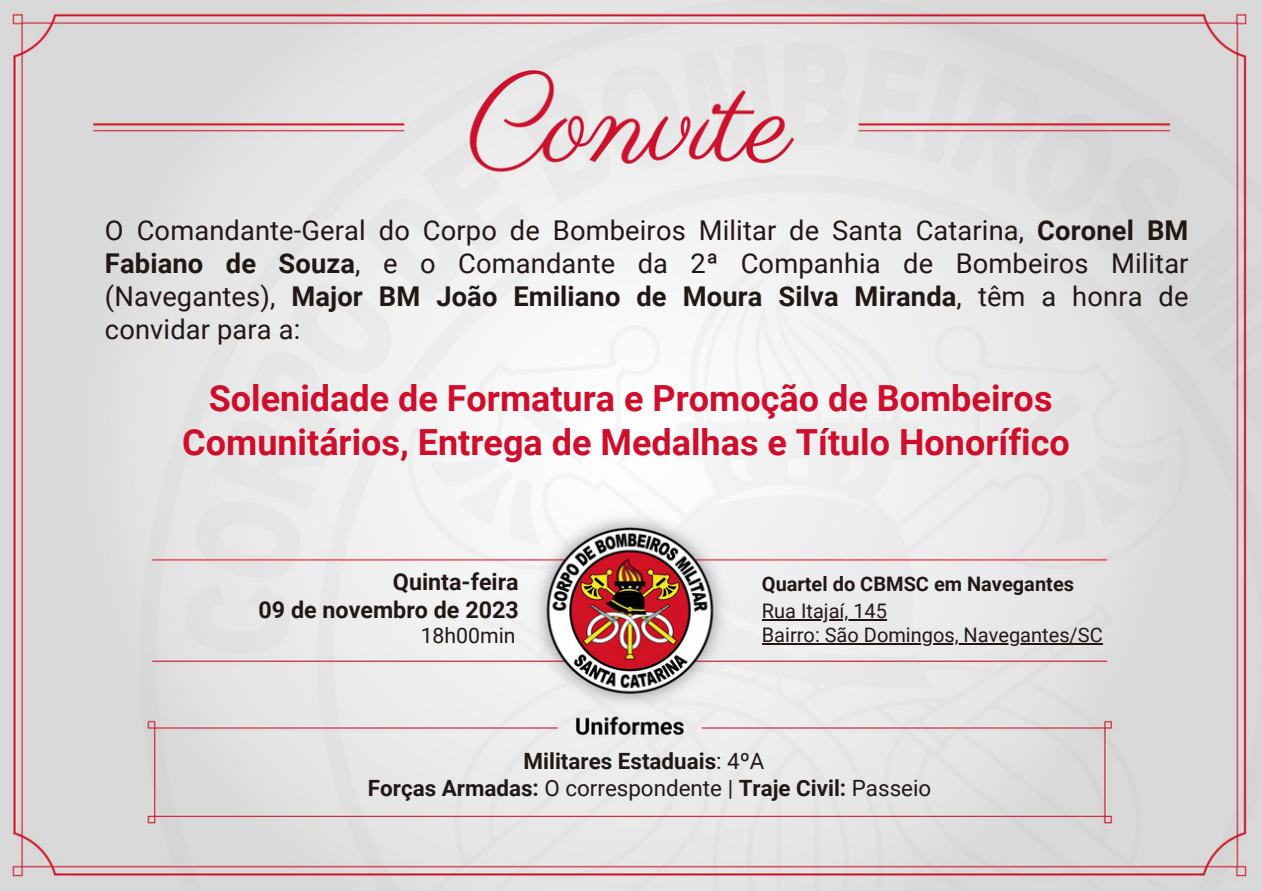
<style>
.page{position:relative;width:1262px;height:891px;background:#fff}
.page>*{position:absolute;margin:0;border:0;box-sizing:border-box;transform-origin:0 0}
.t1{font:700 36px/43.6px "Roboto";color:#ce0e2d;text-align:center}
.t2{font:27.2px/33px "Roboto";letter-spacing:.005em;color:#211816;text-align:justify}
.t3{font:700 23.2px "Roboto";color:#211816}
.t4{font:700 22.4px "Roboto";color:#211816}
.t5{font:21.2px "Roboto";color:#211816}
.t6{font:20px "Roboto";color:#211816}
.t7{font:700 20px "Roboto";color:#211816}
.s1{font-weight:700}
.s2{font-weight:400}
</style>
<div class="page">
<img style="left:0;top:0;width:1261px;height:891px">
<svg style="left:762px;top:619px;width:12px;height:2px"></svg>
<hr style="left:774px;top:619px;width:113px;height:2px;background:#211816">
<hr style="left:762px;top:643px;width:340px;height:2px;background:#211816">
<p class="t2" style="left:105px;top:214px;width:1085px">O Comandante-Geral do Corpo de Bombeiros Militar de Santa Catarina, <span class="s1">Coronel BM Fabiano de Souza</span>, e o Comandante da 2ª Companhia de Bombeiros Militar (Navegantes), <span class="s1">Major BM João Emiliano de Moura Silva Miranda</span>, têm a honra de convidar para a:</p>
<p class="t1" style="left:182px;top:377px;width:889px">Solenidade de Formatura e Promoção de Bombeiros<br>Comunitários, Entrega de Medalhas e Título Honorífico</p>
<p class="t3" style="left:393px;top:568px;width:127px">Quinta-feira</p>
<p class="t3" style="left:258px;top:597px;width:262px">09 de novembro de 2023</p>
<p class="t5" style="left:421px;top:624px;width:96px">18h00min</p>
<p class="t7" style="left:762px;top:573px;width:314px">Quartel do CBMSC em Navegantes</p>
<p class="t6" style="left:762px;top:599px;width:127px">Rua Itajaí, 145</p>
<p class="t6" style="left:762px;top:623px;width:342px">Bairro: São Domingos, Navegantes/SC</p>
<p class="t4" style="left:523px;top:748px;width:242px">Militares Estaduais<span class="s2">: 4ºA</span></p>
<p class="t4" style="left:368px;top:775px;width:565px">Forças Armadas: <span class="s2">O correspondente |</span> Traje Civil: <span class="s2">Passeio</span></p>
</div>
